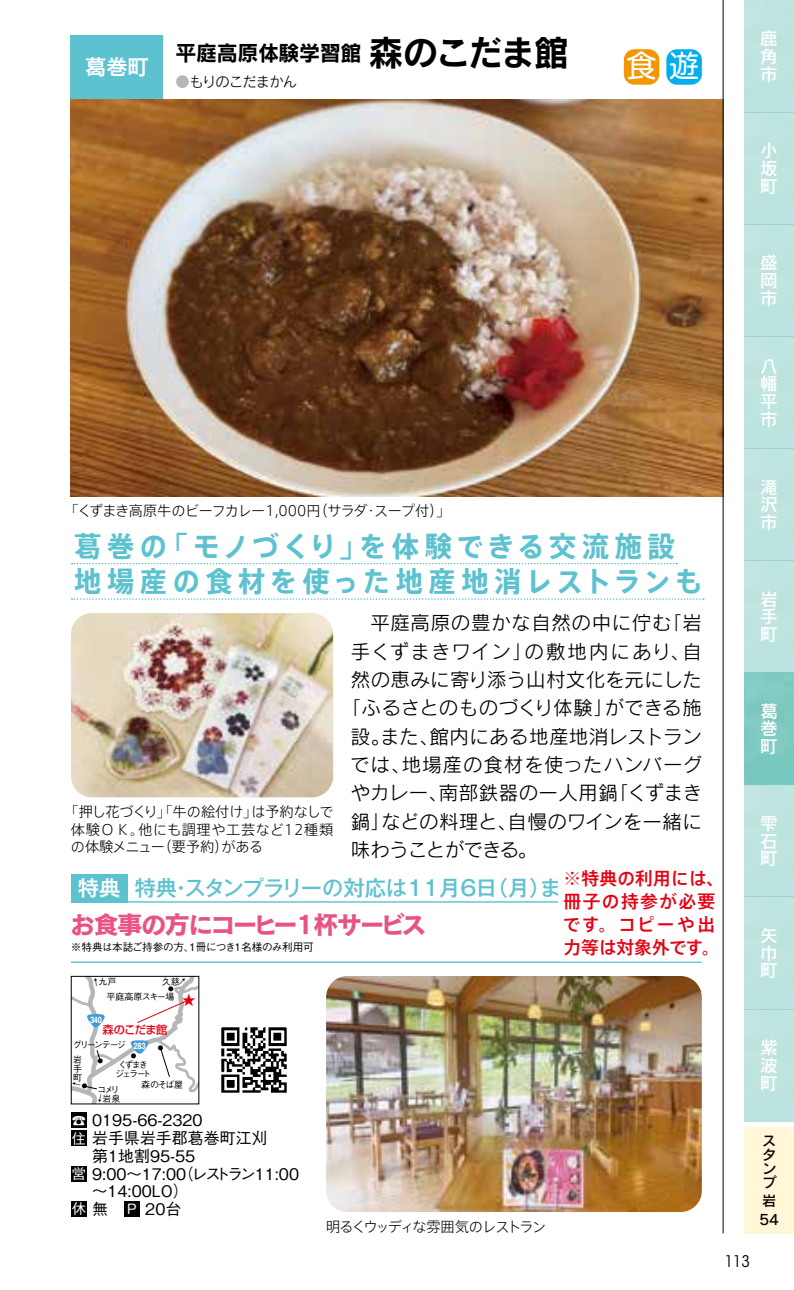
<style>
.page{position:relative;width:794px;height:1290px;background:#fff}
.page>*{position:absolute;margin:0;border:0;box-sizing:border-box;transform-origin:0 0}
.t1{font:30px "Shin M Go Pro";color:#fff}
.t2{font:700 28.25px/35.5px "Axis Std";letter-spacing:.18em;color:#5dc2d0;scale:.96 1}
.t3{font:24.75px "New Cezanne Pro B";letter-spacing:-.08em;color:#e95383}
.t4{font:500 21.25px "Gothic MB101 Pro";letter-spacing:-.01em;color:#5dc2d0}
.t5{font:21.25px "Rodin Pro B";letter-spacing:-.02em;color:#000}
.t6{font:21.25px "New Cezanne Pro DB";color:#fff}
.t7{font:19.5px "Rodin Pro M";letter-spacing:.02em;color:#000}
.t8{font:19.5px "Rodin Pro M";letter-spacing:-.01em;color:#000}
.t9{font:19.5px "Rodin Pro M";letter-spacing:.055em;color:#000}
.t10{font:19.5px "Rodin Pro M";letter-spacing:.05em;color:#000}
.t11{font:19.5px "Rodin Pro M";letter-spacing:-.04em;color:#000}
.t12{font:500 17.75px/23px "Axis Std";letter-spacing:.01em;color:#e60012}
.t13{font:17.75px/17.8px "Rodin Pro DB";color:#fff;text-align:justify}
.t14{font:500 16px/17.8px "Gothic BBB Pro";color:#000}
.t15{font:condensed 16px "ITC Avant Garde Std";color:#000}
.t16{font:300 14.25px/17.8px "Axis Std";letter-spacing:-.015em;color:#000;text-align:justify}
.t17{font:300 14.25px "Axis Std";letter-spacing:-.04em;color:#000}
.t18{font:300 14.25px "Axis Std";letter-spacing:-.11em;color:#000}
.t19{font:14.25px "Rodin Pro M";letter-spacing:-.05em;color:#000}
.t20{font:14.25px/14px "Rodin Pro DB";color:#000;text-align:justify}
.t21{font:500 13.5px "Shin Go Pro";color:#e60012}
.t22{font:500 11.25px "Shin Go Pro";letter-spacing:-.035em;color:#e60012}
.t23{font:500 10.75px "Gothic BBB Pro";letter-spacing:-.03em;color:#000}
.t24{font:500 9px/9px "Gothic BBB Pro";letter-spacing:-.165em;color:#000;text-align:justify}
.t25{font:500 9px/9px "Gothic BBB Pro";letter-spacing:-.235em;color:#000;text-align:center}
.t26{font:500 9px "Gothic BBB Pro";letter-spacing:-.075em;color:#000}
.t27{font:500 9px "Gothic BBB Pro";letter-spacing:-.2em;color:#000}
.t28{font:700 8px "Gothic MB101 Pro";letter-spacing:-.05em;color:#fff;scale:.7 1}
.t29{font:500 5.5px "Gothic BBB Pro";color:#000}
.s1{font-size:35.5px}
.s2{color:#b5b6b6}
.s3{font-family:"New Cezanne Pro DB";font-weight:400;color:#fff}
.s4{font-size:14.25px;color:#fff}
</style>
<div class="page">
<div style="left:744px;top:0;width:50px;height:112px;background:#bee4e0"></div>
<div style="left:744px;top:112px;width:50px;height:112px;background:#bee4e0"></div>
<div style="left:744px;top:224px;width:50px;height:112px;background:#bee4e0"></div>
<div style="left:744px;top:336px;width:50px;height:112px;background:#bee4e0"></div>
<div style="left:744px;top:448px;width:50px;height:112px;background:#bee4e0"></div>
<div style="left:744px;top:560px;width:50px;height:113px;background:#bee4e0"></div>
<div style="left:744px;top:785px;width:50px;height:112px;background:#bee4e0"></div>
<div style="left:744px;top:897px;width:50px;height:112px;background:#bee4e0"></div>
<div style="left:744px;top:1009px;width:50px;height:112px;background:#bee4e0"></div>
<div style="left:744px;top:1127px;width:50px;height:106px;background:#fff7d8"></div>
<div style="left:744px;top:673px;width:50px;height:112px;background:#7ecac1"></div>
<img style="left:326px;top:976px;width:376px;height:236px">
<div style="left:71px;top:1112px;width:16px;height:16px;background:#000"></div>
<div style="left:71px;top:1130px;width:16px;height:16px;background:#000"></div>
<div style="left:71px;top:1165px;width:16px;height:16px;background:#000"></div>
<div style="left:71px;top:1201px;width:16px;height:16px;background:#000"></div>
<div style="left:124px;top:1201px;width:16px;height:16px;background:#000"></div>
<img style="left:71px;top:613px;width:262px;height:184px">
<img style="left:71px;top:99px;width:651px;height:397px">
<div style="left:71px;top:35px;width:92px;height:64px;background:#5dc2d0"></div>
<svg style="left:72px;top:563px;width:605px;height:1px"></svg>
<svg style="left:72px;top:598px;width:632px;height:2px"></svg>
<div style="left:666px;top:49px;width:36px;height:36px;background:#00afec;border-radius:11px"></div>
<hr style="left:722px;top:0;width:1px;height:1233px;background:#000">
<hr style="left:71px;top:961px;width:631px;height:2px;background:#5dc2d0">
<div style="left:71px;top:874px;width:57px;height:28px;background:#5dc2d0"></div>
<hr style="left:71px;top:901px;width:574px;height:1px;background:#5dc2d0">
<svg style="left:722px;top:818px;width:2px;height:110px"></svg>
<div style="left:624px;top:49px;width:35px;height:36px;background:#f39700;border-radius:11px"></div>
<img style="left:221px;top:1027px;width:66px;height:66px">
<div style="left:561px;top:866px;width:157px;height:92px;background:#fff"></div>
<svg style="left:71px;top:976px;width:128px;height:128px"></svg>
<p class="t6" style="left:85px;top:49px;width:65px">葛巻町</p>
<p class="t5" style="left:175px;top:39px;width:395px">平庭高原体験学習館 <span class="s1">森のこだま館</span></p>
<p class="t19" style="left:175px;top:72px;width:123px"><span class="s2">●</span>もりのこだまかん</p>
<h1 class="t1" style="left:626px;top:42px;width:74px">食遊</h1>
<p class="t13" style="left:760px;top:29px;width:18px">鹿角市</p>
<p class="t13" style="left:760px;top:141px;width:18px">小坂町</p>
<p class="t13" style="left:760px;top:253px;width:18px">盛岡市</p>
<p class="t13" style="left:760px;top:356px;width:18px">八幡平市</p>
<p class="t17" style="left:65px;top:500px;width:387px">「くずまき高原牛のビーフカレー1,000円（サラダ・スープ付）」</p>
<h2 class="t2" style="left:74px;top:526px;width:656px">葛巻の「モノづくり」を体験できる交流施設地場産の食材を使った地産地消レストランも</h2>
<p class="t16" style="left:71px;top:802px;width:264px;text-indent:-6px">「押し花づくり」「牛の絵付け」は予約なしで体験ＯＫ。他にも調理や工芸など12種類の体験メニュー（要予約）がある</p>
<p class="t7" style="left:370px;top:610px;width:333px">平庭高原の豊かな自然の中に佇む「岩</p>
<p class="t9" style="left:351px;top:638px;width:352px">手くずまきワイン」の敷地内にあり、自</p>
<p class="t7" style="left:351px;top:667px;width:352px">然の恵みに寄り添う山村文化を元にした</p>
<p class="t8" style="left:341px;top:695px;width:362px">「ふるさとのものづくり体験」ができる施</p>
<p class="t7" style="left:351px;top:724px;width:352px">設。また、館内にある地産地消レストラン</p>
<p class="t10" style="left:350px;top:752px;width:353px">では、地場産の食材を使ったハンバーグ</p>
<p class="t7" style="left:351px;top:780px;width:353px">やカレー、南部鉄器の一人用鍋「くずまき</p>
<p class="t7" style="left:351px;top:809px;width:352px">鍋」などの料理と、自慢のワインを一緒に</p>
<p class="t11" style="left:351px;top:837px;width:188px">味わうことができる。</p>
<p class="t12" style="left:563px;top:865px;width:163px">※特典の利用には、冊子の持参が必要です。コピーや出力等は対象外です。</p>
<p class="t4" style="left:78px;top:870px;width:504px"><span class="s3">特典</span> 特典・スタンプラリーの対応は11月6日（月）まで</p>
<p class="t3" style="left:70px;top:903px;width:358px">お食事の方にコーヒー1杯サービス</p>
<p class="t23" style="left:71px;top:938px;width:244px">※特典は本誌ご持参の方、1冊につき1名様のみ利用可</p>
<p class="t24" style="left:98px;top:976px;width:19px">九戸</p>
<p class="t24" style="left:162px;top:976px;width:20px">久慈</p>
<p class="t29" style="left:168px;top:984px;width:7px">●</p>
<p class="t26" style="left:107px;top:989px;width:69px">平庭高原スキー場</p>
<p class="t21" style="left:182px;top:988px;width:15px">★</p>
<p class="t28" style="left:90px;top:1013px;width:19px">340</p>
<p class="t22" style="left:103px;top:1020px;width:66px">森のこだま館</p>
<p class="t27" style="left:73px;top:1037px;width:55px">グリーンテージ</p>
<p class="t28" style="left:134px;top:1039px;width:19px">283</p>
<p class="t29" style="left:158px;top:1044px;width:7px">●</p>
<p class="t24" style="left:73px;top:1053px;width:10px">岩手町</p>
<p class="t29" style="left:82px;top:1081px;width:7px">●</p>
<p class="t29" style="left:98px;top:1057px;width:7px">●</p>
<p class="t29" style="left:131px;top:1052px;width:7px">●</p>
<p class="t25" style="left:115px;top:1059px;width:38px">くずまきジェラート</p>
<p class="t24" style="left:97px;top:1083px;width:24px">コメリ</p>
<p class="t24" style="left:102px;top:1093px;width:20px">岩泉</p>
<p class="t24" style="left:141px;top:1079px;width:43px">森のそば屋</p>
<p class="t14" style="left:71px;top:1109px;width:230px"><span class="s4">☎</span> 0195-66-2320<br><span class="s4">住</span> 岩手県岩手郡葛巻町江刈<br>　 第1地割95-55<br><span class="s4">営</span> 9:00～17:00（レストラン11:00　 ～14:00LO）<br><span class="s4">休</span> 無　 <span class="s4">P</span> 20台</p>
<p class="t18" style="left:326px;top:1215px;width:222px">明るくウッディな雰囲気のレストラン</p>
<p class="t13" style="left:760px;top:477px;width:18px">滝沢市</p>
<p class="t13" style="left:760px;top:589px;width:18px">岩手町</p>
<p class="t13" style="left:760px;top:701px;width:18px">葛巻町</p>
<p class="t13" style="left:760px;top:813px;width:18px">雫石町</p>
<p class="t13" style="left:760px;top:926px;width:18px">矢巾町</p>
<p class="t13" style="left:760px;top:1038px;width:18px">紫波町</p>
<p class="t20" style="left:762px;top:1132px;width:16px">スタンプ</p>
<p class="t20" style="left:759px;top:1190px;width:21px;line-height:19px">岩<br>54</p>
<p class="t15" style="left:725px;top:1251px;width:26px">113</p>
</div>
